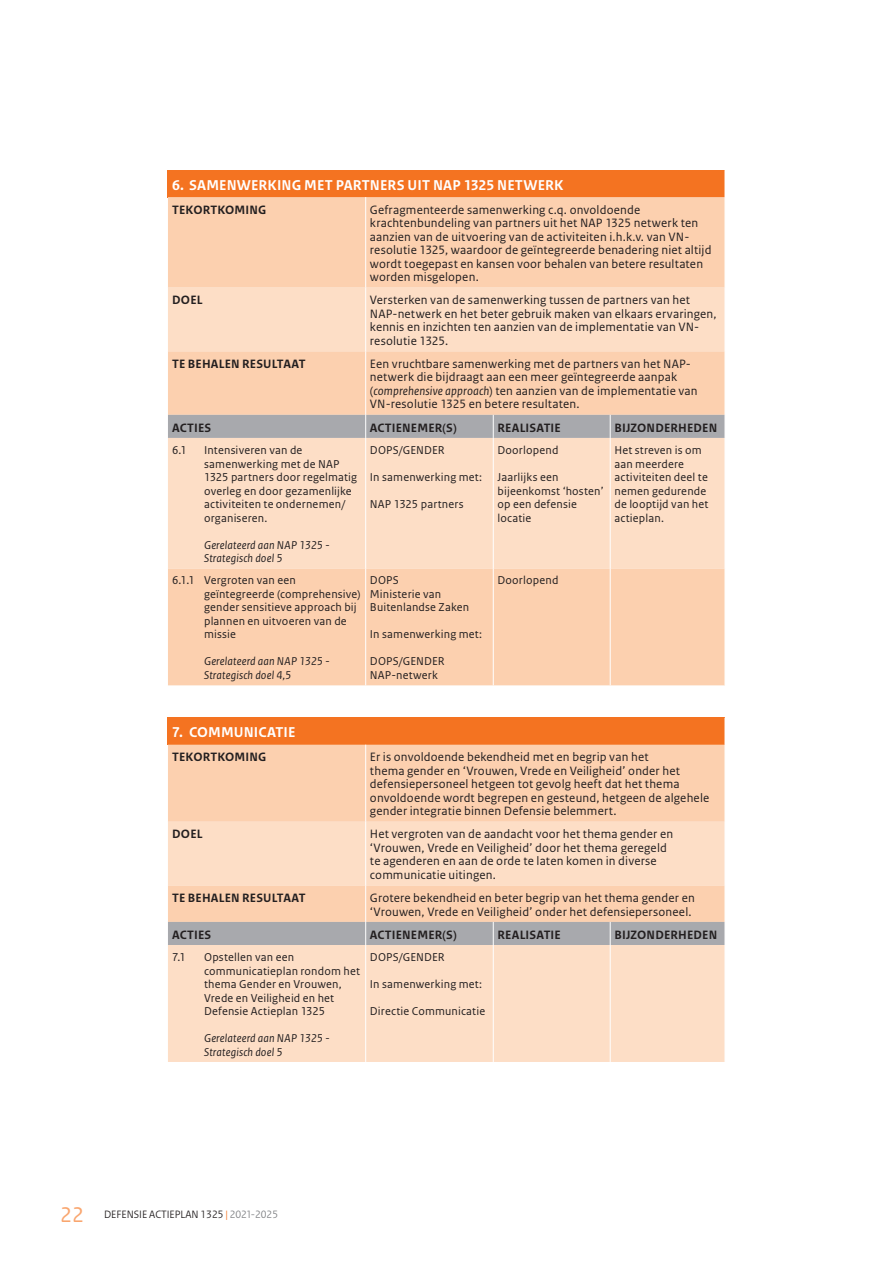
<style>
.page{position:relative;width:893px;height:1263px;background:#fff}
.page>*{position:absolute;margin:0;border:0;box-sizing:border-box;transform-origin:0 0}
.t1{font:700 15px "Rijksoverheid Sans Text";letter-spacing:.01em;color:#fff}
.t2{font:12.75px/13.5px "Rijksoverheid Sans Text";letter-spacing:.015em;color:#231f20}
.t3{font:700 12.75px "Rijksoverheid Sans Text";letter-spacing:.015em;color:#231f20}
.t4{font:12px/13.5px "Rijksoverheid Sans Text";letter-spacing:.015em;color:#231f20}
.t5{font:italic 12px/13.5px "Rijksoverheid Sans Text";letter-spacing:.015em;color:#231f20}
.t6{font:11.25px "Rijksoverheid Sans Heading";color:#231f20}
.s1{font-style:italic}
.s2{font-family:"Rijksoverheid Sans Text";font-size:22.5px;color:#f9a66f}
.s3{color:#f47321}
.s4{color:#808285}
</style>
<div class="page">
<div style="left:168px;top:170px;width:557px;height:27px;background:#f47321"></div>
<div style="left:168px;top:197px;width:557px;height:488px;background:#fcd0af"></div>
<svg style="left:168px;top:288px;width:557px;height:280px;background:#fcdac0"></svg>
<hr style="left:493px;top:438px;width:1px;height:130px;background:#fff">
<hr style="left:493px;top:568px;width:1px;height:117px;background:#fff">
<hr style="left:365px;top:197px;width:1px;height:91px;background:#fff">
<hr style="left:365px;top:288px;width:1px;height:63px;background:#fff">
<hr style="left:365px;top:351px;width:1px;height:64px;background:#fff">
<hr style="left:365px;top:438px;width:1px;height:130px;background:#fff">
<hr style="left:365px;top:568px;width:1px;height:117px;background:#fff">
<hr style="left:610px;top:438px;width:1px;height:130px;background:#fff">
<hr style="left:610px;top:568px;width:1px;height:117px;background:#fff">
<div style="left:168px;top:415px;width:557px;height:23px;background:#a8a9ad"></div>
<div style="left:168px;top:718px;width:557px;height:27px;background:#f47321"></div>
<div style="left:168px;top:745px;width:557px;height:77px;background:#fcd0af"></div>
<svg style="left:168px;top:822px;width:557px;height:240px;background:#fcdbc2"></svg>
<hr style="left:493px;top:945px;width:1px;height:117px;background:#fff">
<hr style="left:365px;top:745px;width:1px;height:77px;background:#fff">
<hr style="left:365px;top:822px;width:1px;height:63px;background:#fff">
<hr style="left:365px;top:885px;width:1px;height:37px;background:#fff">
<hr style="left:365px;top:945px;width:1px;height:117px;background:#fff">
<hr style="left:610px;top:945px;width:1px;height:117px;background:#fff">
<div style="left:168px;top:922px;width:557px;height:23px;background:#a8a9ad"></div>
<p class="t1" style="left:172px;top:176px;width:393px">6. SAMENWERKING MET PARTNERS UIT NAP 1325 NETWERK</p>
<p class="t3" style="left:172px;top:202px;width:96px">TEKORTKOMING</p>
<p class="t2" style="left:370px;top:203px;width:343px">Gefragmenteerde samenwerking c.q. onvoldoende krachtenbundeling van partners uit het NAP 1325 netwerk ten aanzien van de uitvoering van de activiteiten i.h.k.v. van VN&shy;resolutie 1325, waardoor de geïntegreerde benadering niet altijd wordt toegepast en kansen voor behalen van betere resultaten worden misgelopen.</p>
<p class="t3" style="left:172px;top:293px;width:32px">DOEL</p>
<p class="t2" style="left:370px;top:294px;width:348px">Versterken van de samenwerking tussen de partners van het NAP-netwerk en het beter gebruik maken van elkaars ervaringen, kennis en inzichten ten aanzien van de implementatie van VN&shy;resolutie 1325.</p>
<p class="t3" style="left:172px;top:357px;width:135px">TE BEHALEN RESULTAAT</p>
<p class="t2" style="left:370px;top:357px;width:329px">Een vruchtbare samenwerking met de partners van het NAP&shy;netwerk die bijdraagt aan een meer geïntegreerde aanpak (<span class="s1">comprehensive approach</span>) ten aanzien van de implementatie van VN-resolutie 1325 en betere resultaten.</p>
<p class="t3" style="left:172px;top:420px;width:41px">ACTIES</p>
<p class="t3" style="left:370px;top:420px;width:88px">ACTIENEMER(S)</p>
<p class="t3" style="left:497px;top:420px;width:65px">REALISATIE</p>
<p class="t3" style="left:614px;top:420px;width:104px">BIJZONDERHEDEN</p>
<p class="t4" style="left:172px;top:443px;width:16px">6.1</p>
<p class="t4" style="left:204px;top:443px;width:155px">Intensiveren van de samenwerking met de NAP<br>1325 partners door regelmatig overleg en door gezamenlijke activiteiten te ondernemen/ organiseren.</p>
<p class="t5" style="left:204px;top:538px;width:127px">Gerelateerd aan NAP 1325 -<br>Strategisch doel 5</p>
<p class="t4" style="left:497px;top:443px;width:62px">Doorlopend</p>
<p class="t4" style="left:497px;top:470px;width:108px">Jaarlijks een bijeenkomst ‘hosten’ op een defensie locatie</p>
<p class="t4" style="left:614px;top:443px;width:95px">Het streven is om aan meerdere activiteiten deel te nemen gedurende de looptijd van het actieplan.</p>
<p class="t4" style="left:370px;top:443px;width:76px">DOPS/GENDER</p>
<p class="t4" style="left:370px;top:470px;width:114px">In samenwerking met:</p>
<p class="t4" style="left:370px;top:497px;width:95px">NAP 1325 partners</p>
<p class="t4" style="left:204px;top:574px;width:158px;text-indent:-32px">6.1.1 Vergroten van een geïntegreerde (comprehensive) gender sensitieve approach bij plannen en uitvoeren van de missie</p>
<p class="t5" style="left:204px;top:655px;width:127px">Gerelateerd aan NAP 1325 -<br>Strategisch doel 4,5</p>
<p class="t4" style="left:370px;top:574px;width:101px">DOPS<br>Ministerie van<br>Buitenlandse Zaken</p>
<p class="t4" style="left:370px;top:628px;width:114px">In samenwerking met:</p>
<p class="t4" style="left:370px;top:655px;width:76px">DOPS/GENDER<br>NAP-netwerk</p>
<p class="t4" style="left:497px;top:574px;width:62px">Doorlopend</p>
<p class="t1" style="left:172px;top:724px;width:125px">7. COMMUNICATIE</p>
<p class="t3" style="left:172px;top:750px;width:96px">TEKORTKOMING</p>
<p class="t2" style="left:370px;top:751px;width:341px">Er is onvoldoende bekendheid met en begrip van het<br>thema gender en ‘Vrouwen, Vrede en Veiligheid’ onder het defensiepersoneel hetgeen tot gevolg heeft dat het thema onvoldoende wordt begrepen en gesteund, hetgeen de algehele gender integratie binnen Defensie belemmert.</p>
<p class="t3" style="left:172px;top:827px;width:32px">DOEL</p>
<p class="t2" style="left:370px;top:828px;width:305px">Het vergroten van de aandacht voor het thema gender en ‘Vrouwen, Vrede en Veiligheid’ door het thema geregeld te agenderen en aan de orde te laten komen in diverse communicatie uitingen.</p>
<p class="t3" style="left:172px;top:891px;width:135px">TE BEHALEN RESULTAAT</p>
<p class="t2" style="left:370px;top:891px;width:326px">Grotere bekendheid en beter begrip van het thema gender en ‘Vrouwen, Vrede en Veiligheid’ onder het defensiepersoneel.</p>
<p class="t3" style="left:172px;top:927px;width:41px">ACTIES</p>
<p class="t3" style="left:370px;top:927px;width:88px">ACTIENEMER(S)</p>
<p class="t3" style="left:497px;top:927px;width:65px">REALISATIE</p>
<p class="t3" style="left:614px;top:927px;width:104px">BIJZONDERHEDEN</p>
<p class="t4" style="left:172px;top:950px;width:15px">7.1</p>
<p class="t4" style="left:204px;top:950px;width:157px">Opstellen van een communicatieplan rondom het thema Gender en Vrouwen,<br>Vrede en Veiligheid en het<br>Defensie Actieplan 1325</p>
<p class="t5" style="left:204px;top:1032px;width:127px">Gerelateerd aan NAP 1325 -<br>Strategisch doel 5</p>
<p class="t4" style="left:370px;top:950px;width:76px">DOPS/GENDER</p>
<p class="t4" style="left:370px;top:977px;width:114px">In samenwerking met:</p>
<p class="t4" style="left:370px;top:1004px;width:117px">Directie Communicatie</p>
<p class="t6" style="left:60px;top:1208px;width:220px"><span class="s2">22</span> DEFENSIE ACTIEPLAN 1325 <span class="s3">|</span> <span class="s4">2021-2025</span></p>
</div>
